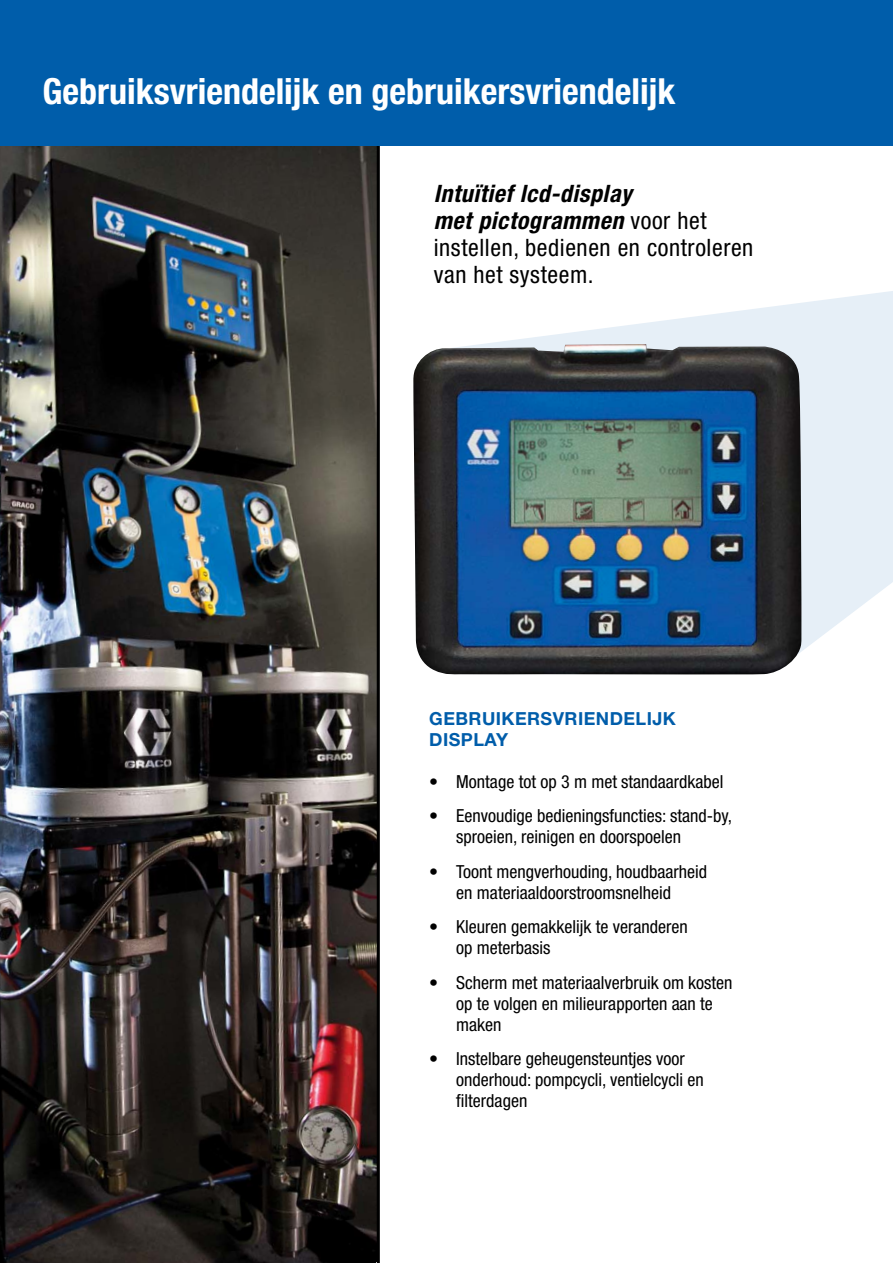
<style>
.page{position:relative;width:893px;height:1263px;background:#fff}
.page>*{position:absolute;margin:0;border:0;box-sizing:border-box;transform-origin:0 0}
.t1{font:700 condensed 36px "Helvetica Neue LT Std";color:#fff}
.t2{font:condensed 24px/27px "Helvetica Neue LT Std";letter-spacing:.025em;color:#000}
.t3{font:condensed 18px/21px "Helvetica Neue LT Std";color:#000}
.t4{font:700 18px/21px "Helvetica Neue LT Std";letter-spacing:.025em;color:#005daa}
.s1{font-weight:700;font-style:italic}
</style>
<div class="page">
<svg style="left:485px;top:291px;width:408px;height:360px;fill:#e6eff7"></svg>
<img style="left:0;top:145px;width:380px;height:1118px">
<div style="left:0;top:0;width:893px;height:145px;background:#005daa"></div>
<img style="left:413px;top:344px;width:389px;height:331px">
<h1 class="t1" style="left:42px;top:78px;width:634px">Gebruiksvriendelijk en gebruikersvriendelijk</h1>
<h2 class="t2" style="left:434px;top:183px;width:321px"><span class="s1">Intuïtief lcd-display<br>met pictogrammen</span> voor het instellen, bedienen en controleren van het systeem.</h2>
<p class="t4" style="left:429px;top:711px;width:248px">GEBRUIKERSVRIENDELIJK<br>DISPLAY</p>
<p class="t3" style="left:429px;top:773px;width:296px">• Montage tot op 3 m met standaardkabel</p>
<p class="t3" style="left:456px;top:807px;width:277px;text-indent:-27px">• Eenvoudige bedieningsfuncties: stand-by, sproeien, reinigen en doorspoelen</p>
<p class="t3" style="left:429px;top:863px;width:279px;text-align:center">• Toont mengverhouding, houdbaarheid en materiaaldoorstroomsnelheid</p>
<p class="t3" style="left:456px;top:918px;width:233px;text-indent:-27px">• Kleuren gemakkelijk te veranderen op meterbasis</p>
<p class="t3" style="left:456px;top:974px;width:278px;text-indent:-27px">• Scherm met materiaalverbruik om kosten op te volgen en milieurapporten aan te maken</p>
<p class="t3" style="left:456px;top:1050px;width:249px;text-indent:-27px">• Instelbare geheugensteuntjes voor onderhoud: pompcycli, ventielcycli en filterdagen</p>
</div>
